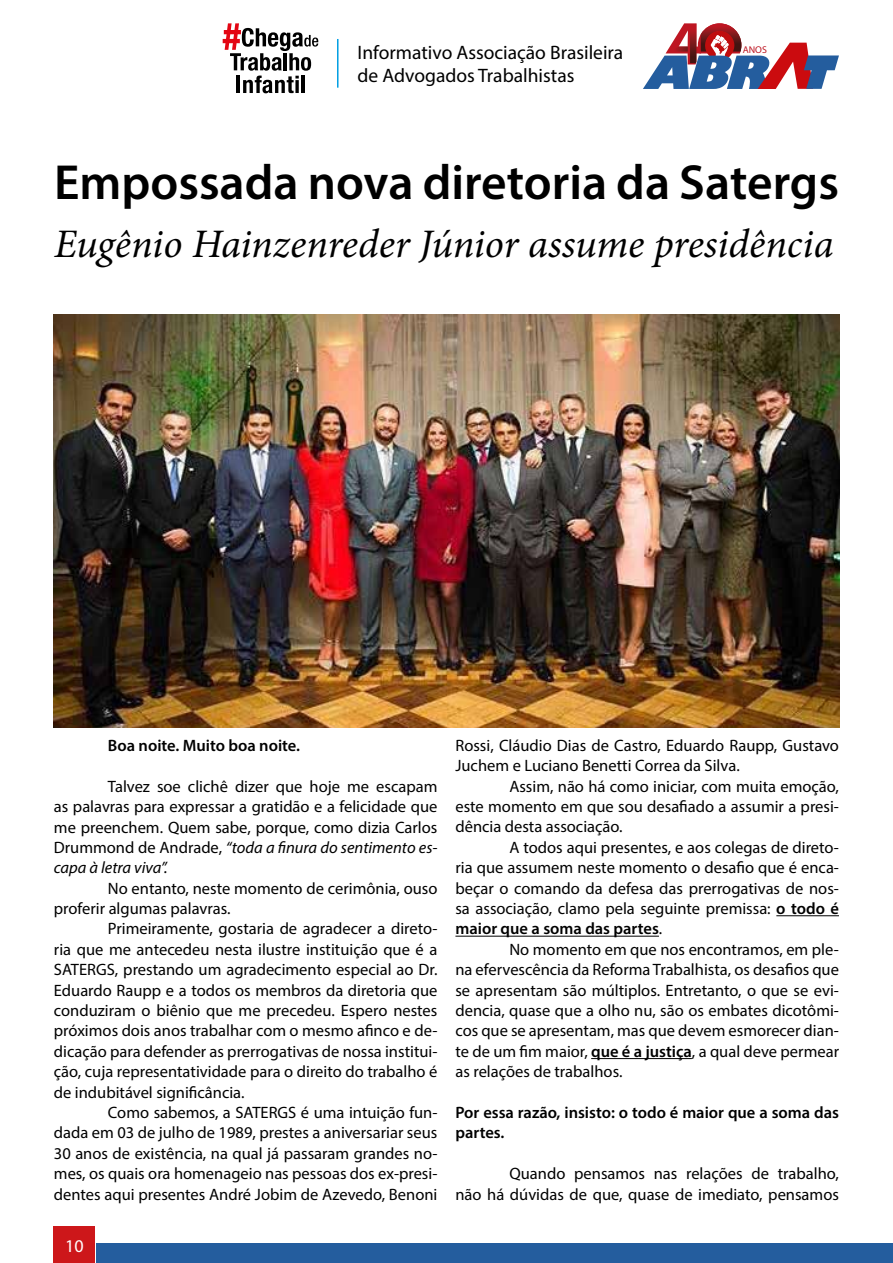
<style>
.page{position:relative;width:893px;height:1263px;background:#fff}
.page>*{position:absolute;margin:0;border:0;box-sizing:border-box;transform-origin:0 0}
.t1{font:600 49.5px "Myriad Pro";color:#000}
.t2{font:italic 40.5px "Minion Pro";letter-spacing:-.005em;color:#000}
.t3{font:19.5px/23.4px "Myriad Pro";color:#000}
.t4{font:18px "Myriad Pro";color:#fff}
.t5{font:16.5px/20.4px "Myriad Pro";color:#000;text-align:justify}
.t6{font:600 16.5px/20.4px "Myriad Pro";color:#000}
.t7{font:9.9px "Myriad Pro";color:#be1622}
.s1{font-style:italic}
.s2{font-weight:600}
</style>
<div class="page">
<div style="left:96px;top:1243px;width:797px;height:20px;background:#245d9e"></div>
<div style="left:54px;top:1226px;width:41px;height:37px;background:#cd171a"></div>
<svg style="left:643px;top:23px;width:196px;height:66px"></svg>
<hr style="left:337px;top:39px;width:1px;height:49px;background:#009fe3">
<svg style="left:223px;top:23px;width:95px;height:70px"></svg>
<svg style="left:295px;top:80px;width:4px;height:13px"></svg>
<hr style="left:302px;top:76px;width:3px;height:17px;background:#000">
<hr style="left:776px;top:915px;width:63px;height:1px;background:#000">
<hr style="left:455px;top:936px;width:204px;height:1px;background:#000">
<hr style="left:591px;top:1058px;width:101px;height:1px;background:#000">
<img style="left:54px;top:315px;width:785px;height:412px">
<p class="t3" style="left:358px;top:40px;width:267px">Informativo Associação Brasileira de Advogados Trabalhistas</p>
<p class="t7" style="left:743px;top:44px;width:26px">ANOS</p>
<h1 class="t1" style="left:54px;top:151px;width:786px">Empossada nova diretoria da Satergs</h1>
<h2 class="t2" style="left:54px;top:216px;width:781px">Eugênio Hainzenreder Júnior assume presidência</h2>
<p class="t6" style="left:108px;top:735px;width:194px">Boa noite. Muito boa noite.</p>
<p class="t5" style="left:54px;top:776px;width:385px;text-indent:54px">Talvez soe clichê dizer que hoje me escapam as palavras para expressar a gratidão e a felicidade que me preenchem. Quem sabe, porque, como dizia Carlos Drummond de Andrade, <span class="s1">“toda a finura do sentimento es&shy;capa à letra viva”.</span></p>
<p class="t5" style="left:54px;top:878px;width:385px;text-indent:54px">No entanto, neste momento de cerimônia, ouso proferir algumas palavras.</p>
<p class="t5" style="left:54px;top:918px;width:385px;text-indent:54px">Primeiramente, gostaria de agradecer a direto&shy;ria que me antecedeu nesta ilustre instituição que é a SATERGS, prestando um agradecimento especial ao Dr.<br>Eduardo Raupp e a todos os membros da diretoria que conduziram o biênio que me precedeu. Espero nestes próximos dois anos trabalhar com o mesmo afinco e de&shy;dicação para defender as prerrogativas de nossa institui&shy;ção, cuja representatividade para o direito do trabalho é de indubitável significância.</p>
<p class="t5" style="left:54px;top:1102px;width:385px;text-indent:54px">Como sabemos, a SATERGS é uma intuição fun&shy;dada em 03 de julho de 1989, prestes a aniversariar seus 30 anos de existência, na qual já passaram grandes no&shy;mes, os quais ora homenageio nas pessoas dos ex-presi&shy;dentes aqui presentes André Jobim de Azevedo, Benoni</p>
<p class="t4" style="left:65px;top:1234px;width:20px">10</p>
<p class="t5" style="left:455px;top:735px;width:385px">Rossi, Cláudio Dias de Castro, Eduardo Raupp, Gustavo<br>Juchem e Luciano Benetti Correa da Silva.</p>
<p class="t5" style="left:455px;top:776px;width:385px;text-indent:54px">Assim, não há como iniciar, com muita emoção, este momento em que sou desafiado a assumir a presi&shy;dência desta associação.</p>
<p class="t5" style="left:455px;top:837px;width:385px;text-indent:54px">A todos aqui presentes, e aos colegas de direto&shy;ria que assumem neste momento o desafio que é enca&shy;beçar o comando da defesa das prerrogativas de nos&shy;sa associação, clamo pela seguinte premissa: <span class="s2">o todo é maior que a soma das partes</span>.</p>
<p class="t5" style="left:455px;top:939px;width:385px;text-indent:54px">No momento em que nos encontramos, em ple&shy;na efervescência da Reforma Trabalhista, os desafios que se apresentam são múltiplos. Entretanto, o que se evi&shy;dencia, quase que a olho nu, são os embates dicotômi&shy;cos que se apresentam, mas que devem esmorecer dian&shy;te de um fim maior, <span class="s2">que é a justiça</span>, a qual deve permear as relações de trabalhos.</p>
<p class="t6" style="left:455px;top:1102px;width:385px">Por essa razão, insisto: o todo é maior que a soma das partes.</p>
<p class="t5" style="left:455px;top:1163px;width:385px;text-align:right">Quando pensamos nas relações de trabalho,<br>não há dúvidas de que, quase de imediato, pensamos</p>
</div>
